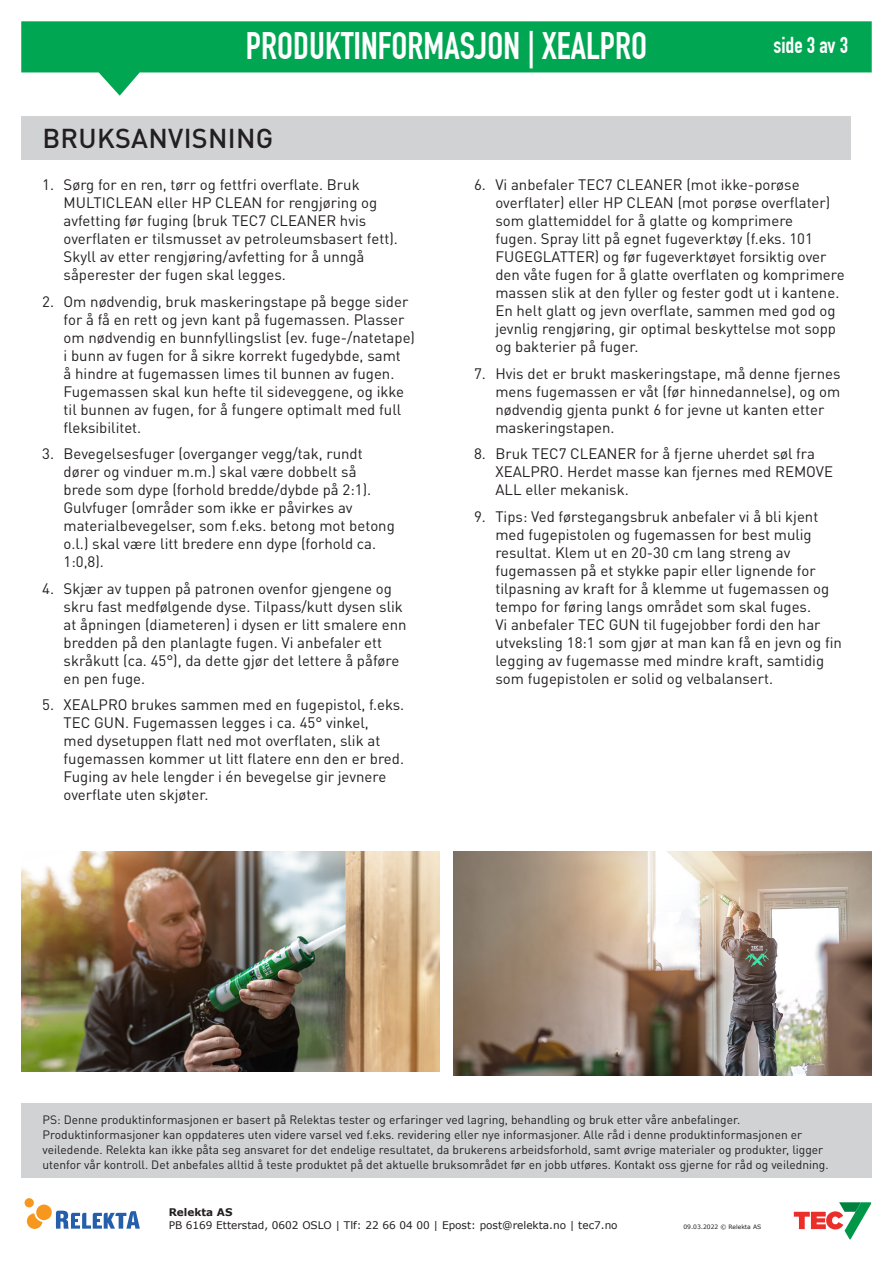
<style>
.page{position:relative;width:893px;height:1263px;background:#fff}
.page>*{position:absolute;margin:0;border:0;box-sizing:border-box;transform-origin:0 0}
.t1{font:37.5px "DIN Engschrift LT";color:#fff}
.Titler{font:500 27px "DIN Pro";letter-spacing:.01em;color:#231f20}
.t2{font:22.5px "DIN Engschrift LT";color:#fff}
.t3{font:15px/18px "DIN Pro";color:#231f20}
.t4{font:12px/15px "DIN Pro";color:#231f20}
.t5{font:10.5px "Verdana";color:#231f20}
.t6{font:700 10.5px "Verdana";color:#231f20}
.t7{font:6px "Verdana";color:#231f20}
</style>
<div class="page">
<svg style="left:21px;top:21px;width:851px;height:75px;fill:#00a652"></svg>
<svg style="left:27px;top:1213px;width:15px;height:16px"></svg>
<div style="left:25px;top:1198px;width:9px;height:9px;background:#f7971d;border-radius:50%"></div>
<svg style="left:56px;top:1211px;width:84px;height:17px"></svg>
<div style="left:36px;top:1204px;width:16px;height:16px;background:#f7971d;border-radius:50%"></div>
<svg style="left:794px;top:1202px;width:77px;height:37px"></svg>
<div style="left:21px;top:1103px;width:851px;height:75px;background:#d1d2d4"></div>
<div style="left:21px;top:116px;width:829px;height:44px;background:#d1d2d4"></div>
<img style="left:453px;top:851px;width:419px;height:225px">
<img style="left:21px;top:851px;width:419px;height:220px">
<h1 class="t1" style="left:246px;top:23px;width:403px">PRODUKTINFORMASJON | XEALPRO</h1>
<h3 class="t2" style="left:773px;top:32px;width:76px">side 3 av 3</h3>
<p class="Titler" style="left:42px;top:117px;width:232px">BRUKSANVISNING</p>
<p class="t3" style="left:64px;top:174px;width:336px;text-indent:-21px">1. Sørg for en ren, tørr og fettfri overflate. Bruk MULTICLEAN eller HP CLEAN for rengjøring og avfetting før fuging (bruk TEC7 CLEANER hvis overflaten er tilsmusset av petroleumsbasert fett).<br>Skyll av etter rengjøring/avfetting for å unngå såperester der fugen skal legges.</p>
<p class="t3" style="left:64px;top:291px;width:353px;text-indent:-21px">2. Om nødvendig, bruk maskeringstape på begge sider for å få en rett og jevn kant på fugemassen. Plasser om nødvendig en bunnfyllingslist (ev. fuge-/natetape) i bunn av fugen for å sikre korrekt fugedybde, samt<br>å hindre at fugemassen limes til bunnen av fugen.<br>Fugemassen skal kun hefte til sideveggene, og ikke til bunnen av fugen, for å fungere optimalt med full fleksibilitet.</p>
<p class="t3" style="left:64px;top:443px;width:333px;text-indent:-21px">3. Bevegelsesfuger (overganger vegg/tak, rundt dører og vinduer m.m.) skal være dobbelt så brede som dype (forhold bredde/dybde på 2:1).<br>Gulvfuger (områder som ikke er påvirkes av materialbevegelser, som f.eks. betong mot betong o.l.) skal være litt bredere enn dype (forhold ca.<br>1:0,8).</p>
<p class="t3" style="left:64px;top:578px;width:345px;text-indent:-21px">4. Skjær av tuppen på patronen ovenfor gjengene og skru fast medfølgende dyse. Tilpass/kutt dysen slik at åpningen (diameteren) i dysen er litt smalere enn bredden på den planlagte fugen. Vi anbefaler ett skråkutt (ca. 45°), da dette gjør det lettere å påføre en pen fuge.</p>
<p class="t3" style="left:64px;top:694px;width:342px;text-indent:-21px">5. XEALPRO brukes sammen med en fugepistol, f.eks.<br>TEC GUN. Fugemassen legges i ca. 45° vinkel,<br>med dysetuppen flatt ned mot overflaten, slik at fugemassen kommer ut litt flatere enn den er bred.<br>Fuging av hele lengder i én bevegelse gir jevnere overflate uten skjøter.</p>
<p class="t3" style="left:495px;top:174px;width:351px;text-indent:-21px">6. Vi anbefaler TEC7 CLEANER (mot ikke-porøse overflater) eller HP CLEAN (mot porøse overflater) som glattemiddel for å glatte og komprimere<br>fugen. Spray litt på egnet fugeverktøy (f.eks. 101<br>FUGEGLATTER) og før fugeverktøyet forsiktig over den våte fugen for å glatte overflaten og komprimere massen slik at den fyller og fester godt ut i kantene.<br>En helt glatt og jevn overflate, sammen med god og jevnlig rengjøring, gir optimal beskyttelse mot sopp og bakterier på fuger.</p>
<p class="t3" style="left:495px;top:363px;width:347px;text-indent:-21px">7. Hvis det er brukt maskeringstape, må denne fjernes mens fugemassen er våt (før hinnedannelse), og om nødvendig gjenta punkt 6 for jevne ut kanten etter maskeringstapen.</p>
<p class="t3" style="left:495px;top:443px;width:339px;text-indent:-21px">8. Bruk TEC7 CLEANER for å fjerne uherdet søl fra<br>XEALPRO. Herdet masse kan fjernes med REMOVE<br>ALL eller mekanisk.</p>
<p class="t3" style="left:495px;top:506px;width:348px;text-indent:-21px">9. Tips: Ved førstegangsbruk anbefaler vi å bli kjent med fugepistolen og fugemassen for best mulig resultat. Klem ut en 20-30 cm lang streng av fugemassen på et stykke papir eller lignende for tilpasning av kraft for å klemme ut fugemassen og tempo for føring langs området som skal fuges.<br>Vi anbefaler TEC GUN til fugejobber fordi den har utveksling 18:1 som gjør at man kan få en jevn og fin legging av fugemasse med mindre kraft, samtidig som fugepistolen er solid og velbalansert.</p>
<p class="t4" style="left:43px;top:1110px;width:788px">PS: Denne produktinformasjonen er basert på Relektas tester og erfaringer ved lagring, behandling og bruk etter våre anbefalinger.<br>Produktinformasjoner kan oppdateres uten videre varsel ved f.eks. revidering eller nye informasjoner. Alle råd i denne produktinformasjonen er veiledende. Relekta kan ikke påta seg ansvaret for det endelige resultatet, da brukerens arbeidsforhold, samt øvrige materialer og produkter, ligger utenfor vår kontroll. Det anbefales alltid å teste produktet på det aktuelle bruksområdet før en jobb utføres. Kontakt oss gjerne for råd og veiledning.</p>
<p class="t6" style="left:169px;top:1205px;width:65px">Relekta AS</p>
<p class="t5" style="left:169px;top:1218px;width:450px">PB 6169 Etterstad, 0602 OSLO | Tlf: 22 66 04 00 | Epost: post@relekta.no | tec7.no</p>
<p class="t7" style="left:683px;top:1223px;width:79px">09.03.2022 © Relekta AS</p>
</div>
